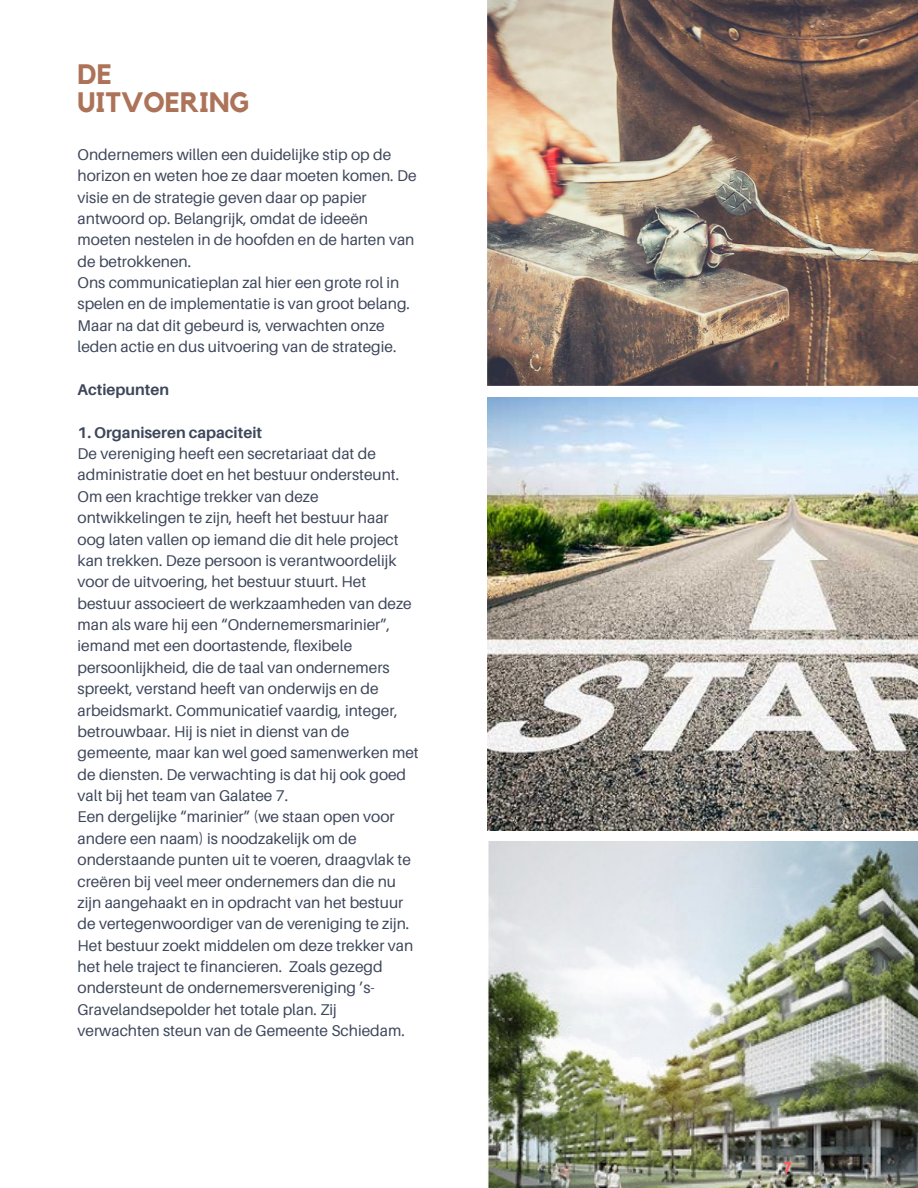
<style>
.page{position:relative;width:918px;height:1188px;background:#fff}
.page>*{position:absolute;margin:0;border:0;box-sizing:border-box;transform-origin:0 0}
.t1{font:700 28.05px/28.2px "Kollektif";color:#ac7358}
.t2{font:15.6px/21.3px "Aileron";color:#3d465a}
.t3{font:700 15.6px "Aileron";color:#3d465a}
.t4{font:700 15.6px "Kollektif";color:#ff5c5c}
</style>
<div class="page">
<img style="left:487px;top:0;width:431px;height:386px">
<img style="left:487px;top:397px;width:431px;height:433px">
<img style="left:487px;top:842px;width:431px;height:346px">
<h1 class="t1" style="left:78px;top:61px;width:173px">DE<br>UITVOERING</h1>
<p class="t2" style="left:78px;top:143px;width:341px">Ondernemers willen een duidelijke stip op de horizon en weten hoe ze daar moeten komen. De visie en de strategie geven daar op papier antwoord op. Belangrijk, omdat de ideeën moeten nestelen in de hoofden en de harten van de betrokkenen.<br>Ons communicatieplan zal hier een grote rol in spelen en de implementatie is van groot belang.<br>Maar na dat dit gebeurd is, verwachten onze leden actie en dus uitvoering van de strategie.</p>
<p class="t3" style="left:78px;top:380px;width:93px">Actiepunten</p>
<p class="t3" style="left:78px;top:422px;width:186px">1. Organiseren capaciteit</p>
<p class="t2" style="left:78px;top:443px;width:343px">De vereniging heeft een secretariaat dat de administratie doet en het bestuur ondersteunt.<br>Om een krachtige trekker van deze ontwikkelingen te zijn, heeft het bestuur haar oog laten vallen op iemand die dit hele project kan trekken. Deze persoon is verantwoordelijk voor de uitvoering, het bestuur stuurt. Het bestuur associeert de werkzaamheden van deze man als ware hij een “Ondernemersmarinier”, iemand met een doortastende, flexibele persoonlijkheid, die de taal van ondernemers spreekt, verstand heeft van onderwijs en de arbeidsmarkt. Communicatief vaardig, integer, betrouwbaar. Hij is niet in dienst van de gemeente, maar kan wel goed samenwerken met de diensten. De verwachting is dat hij ook goed valt bij het team van Galatee 7.<br>Een dergelijke “marinier” (we staan open voor andere een naam) is noodzakelijk om de onderstaande punten uit te voeren, draagvlak te creëren bij veel meer ondernemers dan die nu zijn aangehaakt en in opdracht van het bestuur de vertegenwoordiger van de vereniging te zijn.<br>Het bestuur zoekt middelen om deze trekker van het hele traject te financieren. Zoals gezegd ondersteunt de ondernemersvereniging ’s-Gravelandsepolder het totale plan. Zij verwachten steun van de Gemeente Schiedam.</p>
<p class="t4" style="left:784px;top:1161px;width:10px">7</p>
</div>
